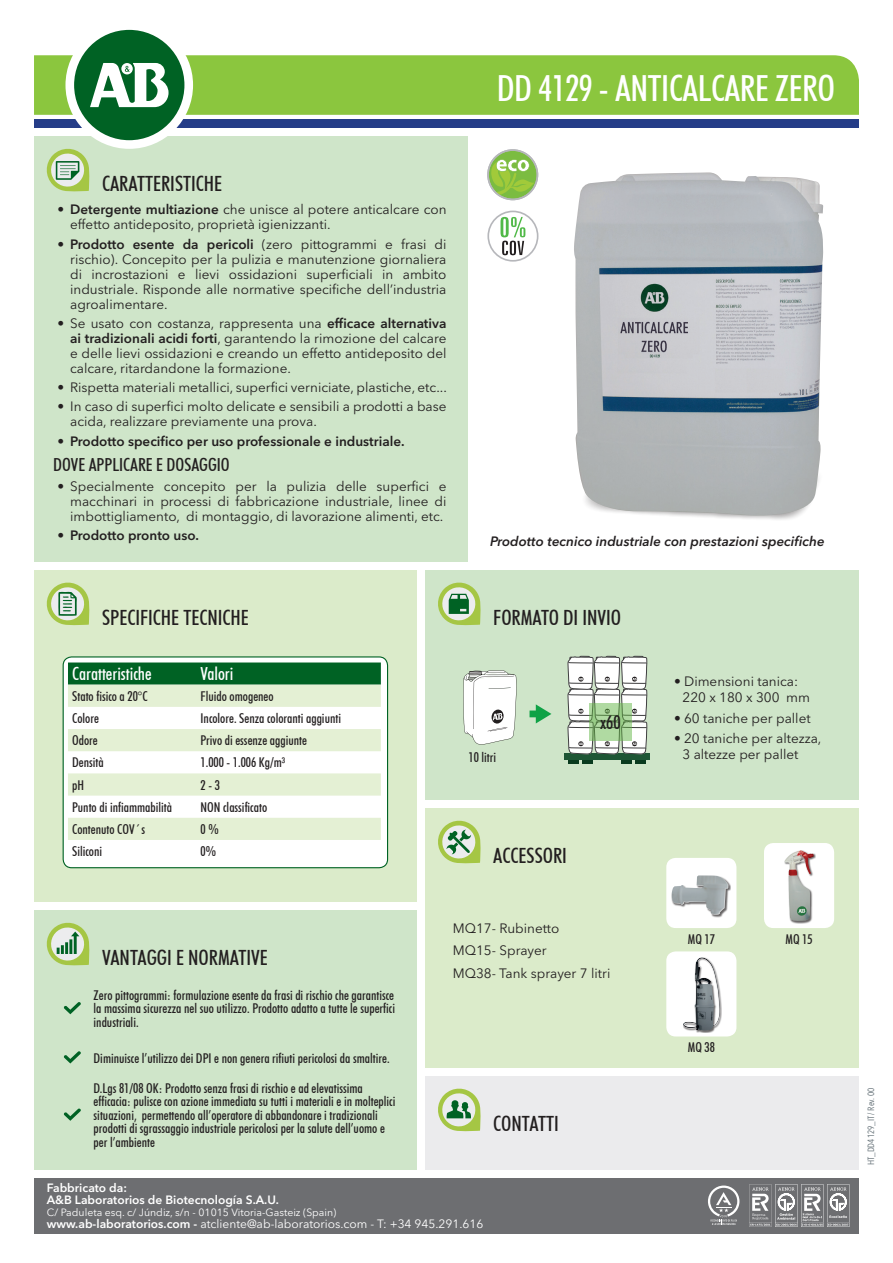
<style>
.page{position:relative;width:893px;height:1263px;background:#fff}
.page>*{position:absolute;margin:0;border:0;box-sizing:border-box;transform-origin:0 0}
.t1{font:500 condensed 36px "Futura BT";letter-spacing:-.01em;color:#fff}
.t2{font:500 condensed 21px "Futura BT";color:#231f20}
.t3{font:500 condensed 18.75px "Futura BT";color:#231f20}
.t4{font:500 condensed 18px "Futura BT";color:#231f20}
.t5{font:500 condensed 18px "Futura BT";color:#fff}
.t6{font:13.5px/15px "Avenir Next LT Pro";color:#231f20}
.t7{font:500 condensed 13.5px/13.5px "Futura BT";color:#231f20;text-align:justify}
.t8{font:600 13.5px "Avenir Next LT Pro";color:#231f20}
.t9{font:italic 600 13.5px "Avenir Next LT Pro";color:#231f20}
.t10{font:12px "Avenir Next LT Pro";color:#fff}
.t11{font:600 12px/12px "Avenir Next LT Pro";color:#fff}
.t12{font:10.5px "Avenir Next LT Pro";color:#fff}
.t13{font:condensed 9px "Avenir Next LT Pro";color:#5b686f}
.s1{font-weight:600}
</style>
<div class="page">
<div style="left:34px;top:570px;width:383px;height:331px;background:#dbebca"></div>
<div style="left:425px;top:1076px;width:434px;height:93px;background:#ebebed"></div>
<svg style="left:438px;top:1088px;width:43px;height:44px"></svg>
<div style="left:34px;top:1178px;width:825px;height:55px;background:#6d6e71"></div>
<svg style="left:749px;top:1184px;width:100px;height:43px"></svg>
<svg style="left:708px;top:1185px;width:31px;height:40px"></svg>
<div style="left:34px;top:55px;width:825px;height:60px;background:#8bc63e"></div>
<div style="left:34px;top:119px;width:825px;height:9px;background:#253d88"></div>
<div style="left:34px;top:136px;width:434px;height:425px;background:#cfe5c9"></div>
<div style="left:65px;top:21px;width:128px;height:128px;background:#fff;border-radius:50%"></div>
<div style="left:74px;top:30px;width:110px;height:110px;background:#006224;border-radius:50%"></div>
<svg style="left:90px;top:63px;width:79px;height:44px"></svg>
<svg style="left:46px;top:148px;width:44px;height:44px"></svg>
<svg style="left:46px;top:582px;width:44px;height:44px"></svg>
<div style="left:425px;top:570px;width:434px;height:229px;background:#cfe5c9"></div>
<svg style="left:438px;top:582px;width:43px;height:44px"></svg>
<div style="left:34px;top:910px;width:383px;height:259px;background:#cfe5c9"></div>
<svg style="left:46px;top:922px;width:44px;height:44px"></svg>
<svg style="left:487px;top:149px;width:52px;height:52px"></svg>
<div style="left:425px;top:808px;width:434px;height:259px;background:#dbebca"></div>
<svg style="left:438px;top:820px;width:43px;height:44px"></svg>
<svg style="left:463px;top:670px;width:54px;height:74px"></svg>
<svg style="left:529px;top:704px;width:22px;height:19px"></svg>
<div style="left:635px;top:758px;width:11px;height:6px;background:#093a1e"></div>
<div style="left:582px;top:758px;width:10px;height:6px;background:#093a1e"></div>
<div style="left:621px;top:758px;width:11px;height:6px;background:#093a1e"></div>
<div style="left:568px;top:758px;width:10px;height:6px;background:#093a1e"></div>
<div style="left:564px;top:753px;width:85px;height:7px;background:#1e5635"></div>
<svg style="left:567px;top:655px;width:81px;height:100px"></svg>
<svg style="left:589px;top:704px;width:43px;height:37px;fill:#b0daa2"></svg>
<div style="left:666px;top:858px;width:70px;height:70px;background:#fff;border-radius:9px"></div>
<div style="left:672px;top:875px;width:59px;height:42px;background:#231f20;opacity:.69"></div>
<img style="left:671px;top:875px;width:57px;height:40px">
<div style="left:764px;top:843px;width:70px;height:85px;background:#fff;border-radius:9px"></div>
<div style="left:784px;top:850px;width:32px;height:73px;background:#231f20;opacity:.69"></div>
<img style="left:784px;top:850px;width:30px;height:72px">
<div style="left:666px;top:951px;width:70px;height:85px;background:#fff;border-radius:9px"></div>
<div style="left:683px;top:958px;width:39px;height:75px;background:#231f20;opacity:.69"></div>
<img style="left:683px;top:957px;width:37px;height:74px">
<svg style="left:63px;top:1002px;width:18px;height:12px"></svg>
<svg style="left:63px;top:1051px;width:18px;height:12px"></svg>
<svg style="left:63px;top:1108px;width:18px;height:13px"></svg>
<div style="left:63px;top:657px;width:325px;height:211px;background:#fff;border-radius:9px"></div>
<svg style="left:68px;top:662px;width:313px;height:23px"></svg>
<svg style="left:68px;top:685px;width:313px;height:155px;fill:#e4f0d4"></svg>
<div style="left:63px;top:656px;width:325px;height:212px;border:1px solid #006224;border-radius:9px"></div>
<svg style="left:487px;top:211px;width:51px;height:51px"></svg>
<svg style="left:741px;top:518px;width:51px;height:2px"></svg>
<img style="left:574px;top:172px;width:250px;height:346px">
<h2 class="t2" style="left:102px;top:171px;width:122px">CARATTERISTICHE</h2>
<p class="t6" style="left:70px;top:202px;width:378px;text-indent:-13px"><span class="s1">• Detergente multiazione</span> che unisce al potere anticalcare con effetto antideposito, proprietà igienizzanti.</p>
<p class="t6" style="left:70px;top:236px;width:378px;text-align:justify;text-indent:-13px"><span class="s1">• Prodotto esente da pericoli</span> (zero pittogrammi e frasi di rischio). Concepito per la pulizia e manutenzione giornaliera di incrostazioni e lievi ossidazioni superficiali in ambito industriale. Risponde alle normative specifiche dell’industria agroalimentare.</p>
<p class="t6" style="left:70px;top:316px;width:378px;text-align:justify;text-indent:-13px">• Se usato con costanza, rappresenta una <span class="s1">efficace alternativa ai tradizionali acidi forti</span>, garantendo la rimozione del calcare e delle lievi ossidazioni e creando un effetto antideposito del calcare, ritardandone la formazione.</p>
<p class="t6" style="left:57px;top:380px;width:391px">• Rispetta materiali metallici, superfici verniciate, plastiche, etc...</p>
<p class="t6" style="left:70px;top:399px;width:378px;text-indent:-13px">• In caso di superfici molto delicate e sensibili a prodotti a base acida, realizzare previamente una prova.</p>
<p class="t8" style="left:57px;top:433px;width:349px">• Prodotto specifico per uso professionale e industriale.</p>
<h3 class="t4" style="left:53px;top:454px;width:178px">DOVE APPLICARE E DOSAGGIO</h3>
<p class="t6" style="left:70px;top:478px;width:378px;text-align:justify;text-indent:-13px">• Specialmente concepito per la pulizia delle superfici e macchinari in processi di fabbricazione industriale, linee di imbottigliamento, di montaggio, di lavorazione alimenti, etc.</p>
<p class="t8" style="left:57px;top:527px;width:143px">• Prodotto pronto uso.</p>
<h1 class="t1" style="left:497px;top:66px;width:340px">DD 4129 - ANTICALCARE ZERO</h1>
<p class="t9" style="left:490px;top:533px;width:336px">Prodotto tecnico industriale con prestazioni specifiche</p>
<h2 class="t2" style="left:102px;top:605px;width:148px">SPECIFICHE TECNICHE</h2>
<h2 class="t2" style="left:493px;top:605px;width:129px">FORMATO DI INVIO</h2>
<h3 class="t5" style="left:72px;top:663px;width:81px">Caratteristiche</h3>
<h3 class="t5" style="left:201px;top:663px;width:34px">Valori</h3>
<p class="t7" style="left:72px;top:689px;width:77px">Stato fisico a 20°C</p>
<p class="t7" style="left:201px;top:689px;width:75px">Fluido omogeneo</p>
<p class="t7" style="left:72px;top:711px;width:28px">Colore</p>
<p class="t7" style="left:201px;top:711px;width:142px">Incolore. Senza coloranti aggiunti</p>
<p class="t7" style="left:72px;top:734px;width:27px">Odore</p>
<p class="t7" style="left:201px;top:734px;width:108px">Privo di essenze aggiunte</p>
<p class="t7" style="left:72px;top:756px;width:33px">Densità</p>
<p class="t7" style="left:201px;top:756px;width:86px">1.000 - 1.006 Kg/m³</p>
<p class="t7" style="left:72px;top:778px;width:13px">pH</p>
<p class="t7" style="left:201px;top:778px;width:21px">2 - 3</p>
<p class="t7" style="left:72px;top:800px;width:101px">Punto di infiammabilità</p>
<p class="t7" style="left:201px;top:800px;width:68px">NON classificato</p>
<p class="t7" style="left:72px;top:822px;width:74px">Contenuto COV´s</p>
<p class="t7" style="left:201px;top:822px;width:20px">0 %</p>
<p class="t7" style="left:72px;top:844px;width:31px">Siliconi</p>
<p class="t7" style="left:201px;top:844px;width:17px">0%</p>
<h2 class="t2" style="left:102px;top:945px;width:167px">VANTAGGI E NORMATIVE</h2>
<p class="t7" style="left:94px;top:988px;width:303px">Zero pittogrammi: formulazione esente da frasi di rischio che garantisce la massima sicurezza nel suo utilizzo. Prodotto adatto a tutte le superfici industriali.</p>
<p class="t7" style="left:94px;top:1051px;width:298px">Diminuisce l’utilizzo dei DPI e non genera rifiuti pericolosi da smaltire.</p>
<p class="t7" style="left:94px;top:1081px;width:303px;text-align:left">D.Lgs 81/08 OK: Prodotto senza frasi di rischio e ad elevatissima efficacia: pulisce con azione immediata su tutti i materiali e in molteplici situazioni, permettendo all’operatore di abbandonare i tradizionali prodotti di sgrassaggio industriale pericolosi per la salute dell’uomo e per l’ambiente</p>
<p class="t7" style="left:468px;top:751px;width:29px">10 litri</p>
<h2 class="t2" style="left:493px;top:843px;width:75px">ACCESSORI</h2>
<h3 class="t3" style="left:600px;top:711px;width:22px">x60</h3>
<p class="t6" style="left:453px;top:917px;width:159px;line-height:22.2px">MQ17- Rubinetto<br>MQ15- Sprayer<br>MQ38- Tank sprayer 7 litri</p>
<h2 class="t2" style="left:493px;top:1111px;width:67px">CONTATTI</h2>
<p class="t11" style="left:47px;top:1182px;width:233px">Fabbricato da:<br>A&amp;B Laboratorios de Biotecnología S.A.U.</p>
<p class="t12" style="left:47px;top:1206px;width:291px">C/ Paduleta esq. c/ Júndiz, s/n - 01015 Vitoria-Gasteiz (Spain)</p>
<p class="t10" style="left:47px;top:1217px;width:438px"><span class="s1">www.ab-laboratorios.com -</span> atcliente@ab-laboratorios.com - T: +34 945.291.616</p>
<p class="t6" style="left:682px;top:673px;width:129px;line-height:16.2px;text-indent:-9px">• Dimensioni tanica:<br>220 x 180 x 300 mm</p>
<p class="t6" style="left:674px;top:710px;width:138px">• 60 taniche per pallet</p>
<p class="t6" style="left:682px;top:730px;width:140px;line-height:16.2px;text-indent:-9px">• 20 taniche per altezza,<br>3 altezze per pallet</p>
<p class="t7" style="left:688px;top:932px;width:29px">MQ 17</p>
<p class="t7" style="left:785px;top:932px;width:29px">MQ 15</p>
<p class="t7" style="left:688px;top:1040px;width:29px">MQ 38</p>
<p class="t13" style="left:866px;top:1165px;width:79px;rotate:-90deg">HT_DD4129_IT / Rev. 00</p>
</div>
